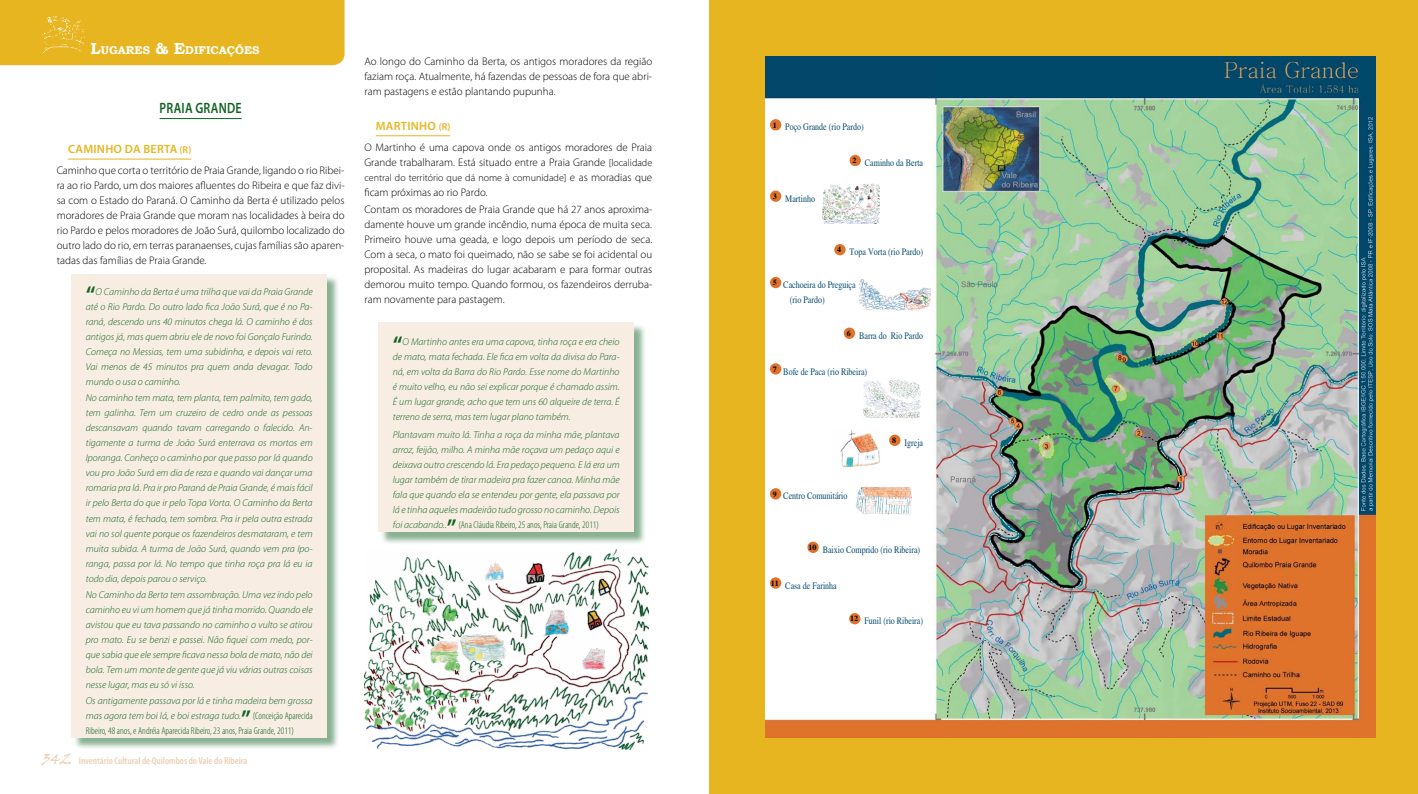
<style>
.page{position:relative;width:1418px;height:794px;background:#fff}
.page>*{position:absolute;margin:0;border:0;box-sizing:border-box;transform-origin:0 0}
.t1{font:600 24px "Myriad Pro";color:#126224}
.t2{font:600 15px "Myriad Pro";letter-spacing:.02em;color:#126224;scale:.8 1}
.t3{font:600 12px "Myriad Pro";letter-spacing:.02em;color:#e7b520}
.t4{font:700 11.2px "Bookman Old Style";color:#fff}
.t5{font:300 11px/15px "Myriad Pro";color:#000;text-align:justify}
.t6{font:italic 300 10px/15px "Myriad Pro";color:#126224;text-align:justify}
.t7{font:10px/15px "Toronto Plain";color:#00486b;scale:.8 1}
.t8{font:300 condensed 10px/15px "Myriad Pro";color:#126224}
.t9{font:300 10px "Myriad Pro";color:#000}
.t10{font:600 condensed 10px "Myriad Pro";color:#ebd1b6}
.s1{font-size:16px}
.s2{font-size:10px}
.s3{font-family:"Viner Hand ITC";font-weight:400;font-stretch:normal;font-size:16px}
.s4{font-size:11px}
</style>
<div class="page">
<div style="left:0;top:0;width:344px;height:65px;background:#e7b520"></div>
<img style="left:43px;top:16px;width:42px;height:38px">
<div style="left:709px;top:0;width:708px;height:794px;background:#e7b520"></div>
<img style="left:765px;top:57px;width:610px;height:680px">
<hr style="left:160px;top:118px;width:82px;height:1px;background:#126224">
<hr style="left:68px;top:159px;width:123px;height:1px;background:#e7b520">
<div style="left:73px;top:275px;width:266px;height:475px;background:#126224;opacity:.5"></div>
<div style="left:72px;top:274px;width:255px;height:463px;background:#f7ede2"></div>
<hr style="left:376px;top:135px;width:74px;height:1px;background:#e7b520">
<div style="left:380px;top:323px;width:266px;height:221px;background:#126224;opacity:.5"></div>
<div style="left:378px;top:322px;width:256px;height:210px;background:#f7ede2"></div>
<img style="left:364px;top:550px;width:284px;height:199px">
<div style="left:770px;top:119px;width:11px;height:11px;background:#e0732b;border-radius:50%"></div>
<div style="left:849px;top:155px;width:12px;height:11px;background:#e0732b;border-radius:50%"></div>
<div style="left:770px;top:190px;width:11px;height:12px;background:#e0732b;border-radius:50%"></div>
<div style="left:834px;top:244px;width:11px;height:11px;background:#e0732b;border-radius:50%"></div>
<div style="left:770px;top:277px;width:11px;height:11px;background:#e0732b;border-radius:50%"></div>
<div style="left:843px;top:327px;width:12px;height:12px;background:#e0732b;border-radius:50%"></div>
<div style="left:770px;top:363px;width:11px;height:11px;background:#e0732b;border-radius:50%"></div>
<div style="left:889px;top:434px;width:11px;height:12px;background:#e0732b;border-radius:50%"></div>
<div style="left:770px;top:488px;width:11px;height:11px;background:#e0732b;border-radius:50%"></div>
<div style="left:807px;top:541px;width:11px;height:12px;background:#e0732b;border-radius:50%"></div>
<div style="left:770px;top:577px;width:11px;height:11px;background:#e0732b;border-radius:50%"></div>
<div style="left:849px;top:613px;width:11px;height:11px;background:#e0732b;border-radius:50%"></div>
<img style="left:822px;top:183px;width:57px;height:40px">
<img style="left:859px;top:279px;width:71px;height:32px">
<img style="left:863px;top:378px;width:57px;height:40px">
<img style="left:855px;top:486px;width:56px;height:28px">
<img style="left:831px;top:429px;width:52px;height:38px">
<p class="t4" style="left:90px;top:42px;width:171px"><span class="s1">L</span>UGARES <span class="s1">&amp; E</span>DIFICAÇÕES</p>
<h2 class="t2" style="left:160px;top:98px;width:104px">PRAIA GRANDE</h2>
<p class="t3" style="left:68px;top:141px;width:125px">CAMI NHO DA BERTA <span class="s2">(R)</span></p>
<p class="t5" style="left:57px;top:163px;width:289px">Caminho que corta o território de Praia Grande, ligando o rio Ribei&shy;ra ao rio Pardo, um dos maiores afluentes do Ribeira e que faz divi&shy;sa com o Estado do Paraná. O Caminho da Berta é utilizado pelos moradores de Praia Grande que moram nas localidades à beira do rio Pardo e pelos moradores de João Surá, quilombo localizado do outro lado do rio, em terras paranaenses, cujas famílias são aparen&shy;tadas das famílias de Praia Grande.</p>
<h1 class="t1" style="left:86px;top:280px;width:11px">“</h1>
<p class="t6" style="left:86px;top:284px;width:228px;text-indent:10px">O Caminho da Berta é uma trilha que vai da Praia Grande até o Rio Pardo. Do outro lado fica João Surá, que é no Pa&shy;raná, descendo uns 40 minutos chega lá. O caminho é dos antigos já, mas quem abriu ele de novo foi Gonçalo Furindo.<br>Começa no Messias, tem uma subidinha, e depois vai reto.<br>Vai menos de 45 minutos pra quem anda devagar. Todo mundo o usa o caminho.</p>
<p class="t6" style="left:86px;top:390px;width:228px">No caminho tem mata, tem planta, tem palmito, tem gado, tem galinha. Tem um cruzeiro de cedro onde as pessoas descansavam quando tavam carregando o falecido. An&shy;tigamente a turma de João Surá enterrava os mortos em Iporanga. Conheço o caminho por que passo por lá quando vou pro João Surá em dia de reza e quando vai dançar uma romaria pra lá. Pra ir pro Paraná de Praia Grande, é mais fácil ir pelo Berta do que ir pelo Topa Vorta. O Caminho da Berta tem mata, é fechado, tem sombra. Pra ir pela outra estrada vai no sol quente porque os fazendeiros desmataram, e tem muita subida. A turma de João Surá, quando vem pra Ipo&shy;ranga, passa por lá. No tempo que tinha roça pra lá eu ia todo dia, depois parou o serviço.</p>
<p class="t6" style="left:86px;top:587px;width:228px">No Caminho da Berta tem assombração. Uma vez indo pelo caminho eu vi um homem que já tinha morrido. Quando ele avistou que eu tava passando no caminho o vulto se atirou pro mato. Eu se benzi e passei. Não fiquei com medo, por&shy;que sabia que ele sempre ficava nessa bola de mato, não dei bola. Tem um monte de gente que já viu várias outras coisas nesse lugar, mas eu só vi isso.</p>
<p class="t6" style="left:86px;top:693px;width:228px">Os antigamente passava por lá e tinha madeira bem grossa mas agora tem boi lá, e boi estraga tudo.</p>
<h1 class="t1" style="left:241px;top:704px;width:11px">”</h1>
<p class="t8" style="left:86px;top:708px;width:228px;text-indent:167px">(Conceição Aparecida<br>Ribeiro, 48 anos, e Andréia Aparecida Ribeiro, 23 anos, Praia Grande, 2011)</p>
<p class="t10" style="left:43px;top:754px;width:206px"><span class="s3">342</span> Inventário Cultural de Quilombos do Vale do Ribeira</p>
<p class="t5" style="left:364px;top:54px;width:289px">Ao longo do Caminho da Berta, os antigos moradores da região faziam roça. Atualmente, há fazendas de pessoas de fora que abri&shy;ram pastagens e estão plantando pupunha.</p>
<p class="t3" style="left:376px;top:118px;width:76px">MARTINHO <span class="s2">(R)</span></p>
<p class="t5" style="left:364px;top:139px;width:289px">O Martinho é uma capova onde os antigos moradores de Praia<br>Grande trabalharam. Está situado entre a Praia Grande <span class="s2">[localidade</span></p>
<p class="t9" style="left:364px;top:171px;width:289px">central do território que dá nome à comunidade] <span class="s4">e as moradias que</span></p>
<p class="t5" style="left:364px;top:183px;width:289px;line-height:17.8px">ficam próximas ao rio Pardo.<br>Contam os moradores de Praia Grande que há 27 anos aproxima-</p>
<p class="t5" style="left:364px;top:217px;width:289px">damente houve um grande incêndio, numa época de muita seca.<br>Primeiro houve uma geada, e logo depois um período de seca.<br>Com a seca, o mato foi queimado, não se sabe se foi acidental ou proposital. As madeiras do lugar acabaram e para formar outras demorou muito tempo. Quando formou, os fazendeiros derruba&shy;ram novamente para pastagem.</p>
<h1 class="t1" style="left:393px;top:329px;width:11px">“</h1>
<p class="t6" style="left:393px;top:334px;width:228px;text-indent:10px">O Martinho antes era uma capova, tinha roça e era cheio de mato, mata fechada. Ele fica em volta da divisa do Para&shy;ná, em volta da Barra do Rio Pardo. Esse nome do Martinho é muito velho, eu não sei explicar porque é chamado assim.<br>É um lugar grande, acho que tem uns 60 alqueire de terra. É terreno de serra, mas tem lugar plano também.</p>
<p class="t6" style="left:393px;top:427px;width:228px">Plantavam muito lá. Tinha a roça da minha mãe, plantava arroz, feijão, milho. A minha mãe roçava um pedaço aqui e deixava outro crescendo lá. Era pedaço pequeno. E lá era um lugar também de tirar madeira pra fazer canoa. Minha mãe fala que quando ela se entendeu por gente, ela passava por lá e tinha aqueles madeirão tudo grosso no caminho. Depois foi acabando..</p>
<h1 class="t1" style="left:447px;top:512px;width:11px">”</h1>
<p class="t8" style="left:458px;top:517px;width:142px">(Ana Cláudia Ribeiro, 25 anos, Praia Grande, 2011)</p>
<p class="t7" style="left:773px;top:120px;width:115px"><sup>1</sup> Poço Grande (rio Pardo)</p>
<p class="t7" style="left:852px;top:155px;width:90px"><sup>2</sup> Caminho da Berta</p>
<p class="t7" style="left:773px;top:191px;width:54px"><sup>3</sup> Martinho</p>
<p class="t7" style="left:837px;top:244px;width:109px"><sup>4</sup> Topa Vorta (rio Pardo)</p>
<p class="t7" style="left:790px;top:277px;width:84px;text-indent:-17px"><sup>5</sup> Cachoeira do Preguiça (rio Pardo)</p>
<p class="t7" style="left:846px;top:328px;width:97px"><sup>6</sup> Barra do Rio Pardo</p>
<p class="t7" style="left:773px;top:364px;width:119px"><sup>7</sup> Bofe de Paca (rio Ribeira)</p>
<p class="t7" style="left:773px;top:488px;width:95px"><sup>9</sup> Centro Comunitário</p>
<p class="t7" style="left:892px;top:435px;width:40px"><sup>8</sup> Igreja</p>
<p class="t7" style="left:808px;top:542px;width:141px"><sup>10</sup> Baixio Comprido (rio Ribeira)</p>
<p class="t7" style="left:771px;top:578px;width:84px"><sup>11</sup> Casa de Farinha</p>
<p class="t7" style="left:850px;top:613px;width:93px"><sup>12</sup> Funil (rio Ribeira)</p>
</div>
